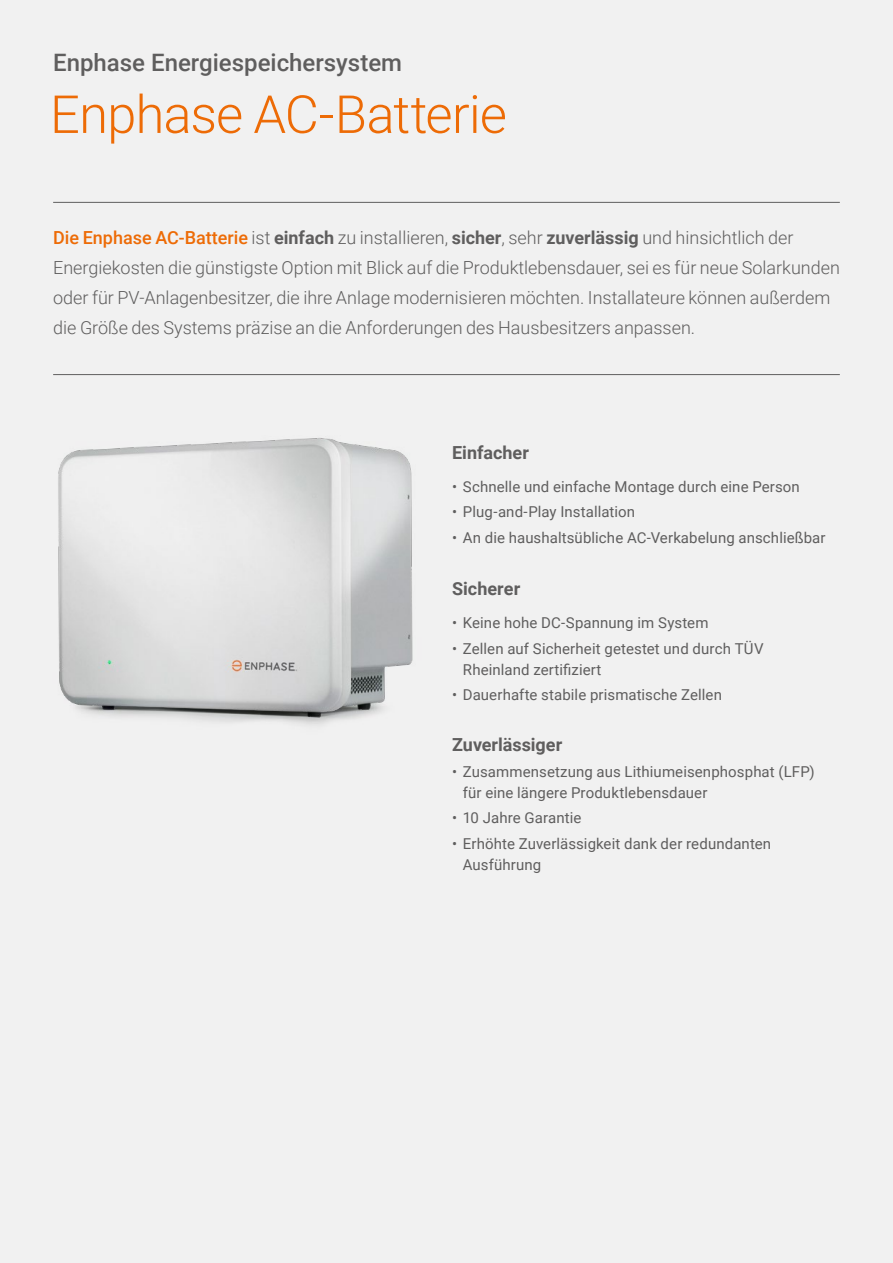
<style>
.page{position:relative;width:893px;height:1263px;background:#f1f1f1}
.page>*{position:absolute;margin:0;border:0;box-sizing:border-box;transform-origin:0 0}
.t1{font:300 52.5px "Roboto";letter-spacing:-.015em;color:#ed6b06}
.t2{font:500 24px "Roboto";color:#5f5e5e}
.t3{font:300 18px/30px "Roboto";color:#5f5e5e}
.t4{font:700 18px "Roboto";color:#5f5e5e}
.t5{font:15px/21px "Roboto";letter-spacing:.005em;color:#5f5e5e}
.s1{font-weight:500;color:#ed6b06}
.s2{font-weight:700}
</style>
<div class="page">
<img style="left:58px;top:438px;width:355px;height:287px">
<hr style="left:53px;top:202px;width:787px;height:1px;background:#5f5e5e">
<hr style="left:53px;top:374px;width:787px;height:1px;background:#5f5e5e">
<h2 class="t2" style="left:53px;top:46px;width:350px">Enphase Energiespeichersystem</h2>
<h1 class="t1" style="left:50px;top:77px;width:458px">Enphase AC-Batterie</h1>
<p class="t3" style="left:53px;top:222px;width:788px"><span class="s1">Die Enphase AC-Batterie</span> ist <span class="s2">einfach</span> zu installieren, <span class="s2">sicher</span>, sehr <span class="s2">zuverlässig</span> und hinsichtlich der Energiekosten die günstigste Option mit Blick auf die Produktlebensdauer, sei es für neue Solarkunden oder für PV-Anlagenbesitzer, die ihre Anlage modernisieren möchten. Installateure können außerdem die Größe des Systems präzise an die Anforderungen des Hausbesitzers anpassen.</p>
<p class="t4" style="left:452px;top:440px;width:78px">Einfacher</p>
<p class="t5" style="left:452px;top:475px;width:349px">• Schnelle und einfache Montage durch eine Person</p>
<p class="t5" style="left:452px;top:501px;width:185px">• Plug-and-Play Installation</p>
<p class="t5" style="left:452px;top:526px;width:375px">• An die haushaltsübliche AC-Verkabelung anschließbar</p>
<p class="t4" style="left:452px;top:576px;width:70px">Sicherer</p>
<p class="t5" style="left:452px;top:612px;width:258px">• Keine hohe DC-Spannung im System</p>
<p class="t5" style="left:463px;top:637px;width:302px;text-indent:-11px">• Zellen auf Sicherheit getestet und durch TÜV<br>Rheinland zertifiziert</p>
<p class="t5" style="left:452px;top:684px;width:271px">• Dauerhafte stabile prismatische Zellen</p>
<p class="t4" style="left:452px;top:732px;width:112px">Zuverlässiger</p>
<p class="t5" style="left:463px;top:760px;width:353px;text-indent:-11px">• Zusammensetzung aus Lithiumeisenphosphat (LFP) für eine längere Produktlebensdauer</p>
<p class="t5" style="left:452px;top:807px;width:131px">• 10 Jahre Garantie</p>
<p class="t5" style="left:463px;top:832px;width:310px;text-indent:-11px">• Erhöhte Zuverlässigkeit dank der redundanten<br>Ausführung</p>
</div>
